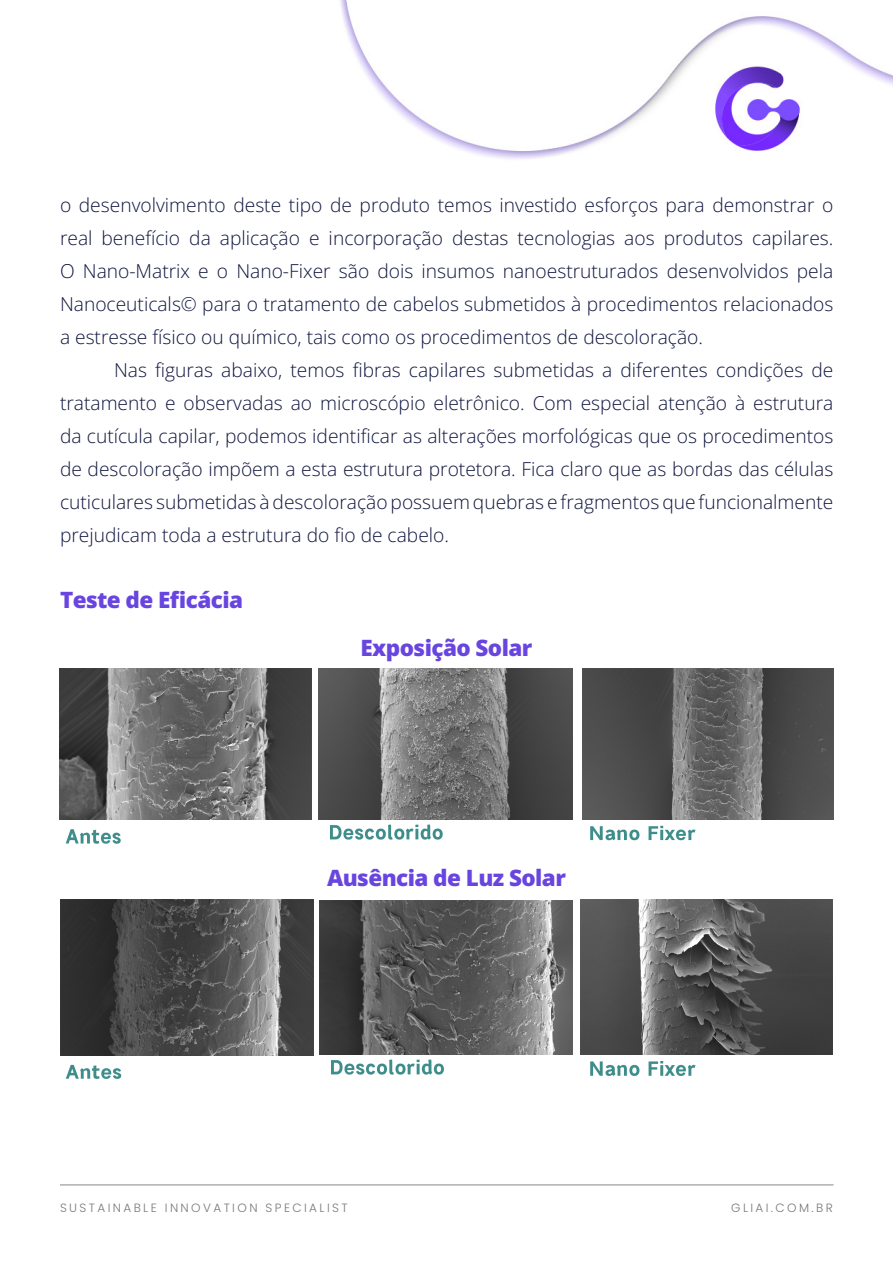
<style>
.page{position:relative;width:893px;height:1263px;background:#fff}
.page>*{position:absolute;margin:0;border:0;box-sizing:border-box;transform-origin:0 0}
.Texto_corrido{font:800 22.5px "Open Sans";letter-spacing:-.025em;color:#6945e0}
.Texto_corrido-2{font:300 19.2px/33px "Open Sans";color:#10163f;text-align:justify}
.t1{font:300 12px "Poppins";letter-spacing:.2em;color:#76797b}
</style>
<div class="page">
<img style="left:60px;top:0;width:833px;height:1186px">
<hr style="left:60px;top:1185px;width:773px;height:1px;background:#878787">
<img style="left:319px;top:668px;width:253px;height:152px">
<img style="left:59px;top:668px;width:253px;height:153px">
<img style="left:582px;top:668px;width:252px;height:152px">
<img style="left:60px;top:899px;width:253px;height:157px">
<img style="left:320px;top:900px;width:252px;height:156px">
<img style="left:581px;top:899px;width:252px;height:156px">
<img style="left:60px;top:821px;width:252px;height:27px">
<img style="left:60px;top:1056px;width:253px;height:28px">
<img style="left:581px;top:1055px;width:253px;height:28px">
<img style="left:581px;top:820px;width:253px;height:28px">
<img style="left:320px;top:1056px;width:252px;height:28px">
<img style="left:319px;top:820px;width:253px;height:28px">
<p class="Texto_corrido-2" style="left:60px;top:188px;width:775px">o desenvolvimento deste tipo de produto temos investido esforços para demonstrar o real benefício da aplicação e incorporação destas tecnologias aos produtos capilares.<br>O Nano-Matrix e o Nano-Fixer são dois insumos nanoestruturados desenvolvidos pela Nanoceuticals© para o tratamento de cabelos submetidos à procedimentos relacionados a estresse físico ou químico, tais como os procedimentos de descoloração.</p>
<p class="Texto_corrido-2" style="left:60px;top:353px;width:775px;text-indent:54px">Nas figuras abaixo, temos fibras capilares submetidas a diferentes condições de tratamento e observadas ao microscópio eletrônico. Com especial atenção à estrutura da cutícula capilar, podemos identificar as alterações morfológicas que os procedimentos de descoloração impõem a esta estrutura protetora. Fica claro que as bordas das células cuticulares submetidas à descoloração possuem quebras e fragmentos que funcionalmente prejudicam toda a estrutura do fio de cabelo.</p>
<p class="Texto_corrido" style="left:60px;top:584px;width:185px">Teste de Eficácia</p>
<p class="Texto_corrido" style="left:361px;top:632px;width:173px">Exposição Solar</p>
<p class="Texto_corrido" style="left:327px;top:862px;width:240px">Ausência de Luz Solar</p>
<p class="t1" style="left:60px;top:1201px;width:289px">SUSTAINABLE INNOVATION SPECIALIST</p>
<p class="t1" style="left:731px;top:1201px;width:103px">GLIAI.COM.BR</p>
</div>
